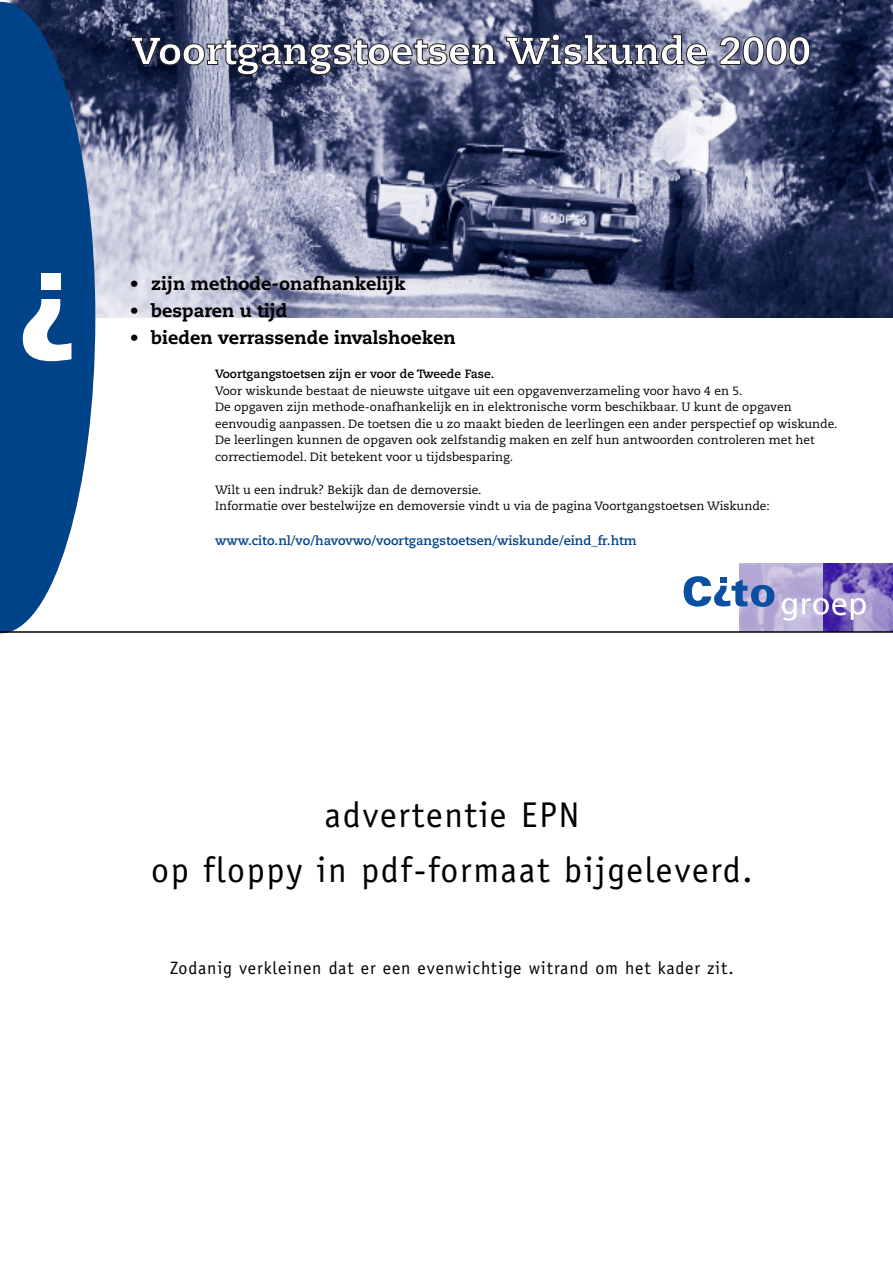
<style>
.page{position:relative;width:893px;height:1263px;background:#fff}
.page>*{position:absolute;margin:0;border:0;box-sizing:border-box;transform-origin:0 0}
.t1{font:35.85px/55.2px "Officina Sans";letter-spacing:.05em;color:#000;text-align:center}
.t2{font:800 18px "Caecilia";color:#000}
.t3{font:18px "Officina Sans";letter-spacing:.05em;color:#000}
.t4{font:700 12.75px "Caecilia";color:#004389}
.t5{font:12px/16.5px "Caecilia";color:#000}
.t6{font:700 12px "Caecilia";color:#000}
</style>
<div class="page">
<img style="left:7px;top:0;width:885px;height:318px">
<svg style="left:0;top:2px;width:95px;height:629px;background:#225892"></svg>
<div style="left:41px;top:273px;width:20px;height:16px;background:#fff"></div>
<svg style="left:23px;top:299px;width:48px;height:62px"></svg>
<svg style="left:131px;top:36px;width:365px;height:40px"></svg>
<svg style="left:505px;top:33px;width:202px;height:33px"></svg>
<svg style="left:718px;top:36px;width:92px;height:30px"></svg>
<img style="left:739px;top:563px;width:153px;height:68px">
<svg style="left:683px;top:576px;width:91px;height:31px"></svg>
<svg style="left:781px;top:598px;width:15px;height:23px"></svg>
<svg style="left:802px;top:598px;width:63px;height:22px"></svg>
<hr style="left:0;top:631px;width:892px;height:2px;background:#000">
<h2 class="t2" style="left:130px;top:277px;width:277px">• zijn methode-onafhankelijk</h2>
<h2 class="t2" style="left:130px;top:304px;width:159px">• besparen u tijd</h2>
<h2 class="t2" style="left:130px;top:331px;width:327px">• bieden verrassende invalshoeken</h2>
<p class="t6" style="left:215px;top:369px;width:281px">Voortgangstoetsen zijn er voor de Tweede Fase.</p>
<p class="t5" style="left:215px;top:383px;width:624px">Voor wiskunde bestaat de nieuwste uitgave uit een opgavenverzameling voor havo 4 en 5.<br>De opgaven zijn methode-onafhankelijk en in elektronische vorm beschikbaar. U kunt de opgaven eenvoudig aanpassen. De toetsen die u zo maakt bieden de leerlingen een ander perspectief op wiskunde.<br>De leerlingen kunnen de opgaven ook zelfstandig maken en zelf hun antwoorden controleren met het correctiemodel. Dit betekent voor u tijdsbesparing.</p>
<p class="t5" style="left:215px;top:482px;width:556px">Wilt u een indruk? Bekijk dan de demoversie.<br>Informatie over bestelwijze en demoversie vindt u via de pagina Voortgangstoetsen Wiskunde:</p>
<p class="t4" style="left:215px;top:535px;width:423px">www.cito.nl/vo/havovwo/voortgangstoetsen/wiskunde/eind_fr.htm</p>
<h1 class="t1" style="left:151px;top:790px;width:603px">advertentie EPN<br>op floppy in pdf-formaat bijgeleverd.</h1>
<h2 class="t3" style="left:170px;top:961px;width:565px">Zodanig verkleinen dat er een evenwichtige witrand om het kader zit.</h2>
</div>
